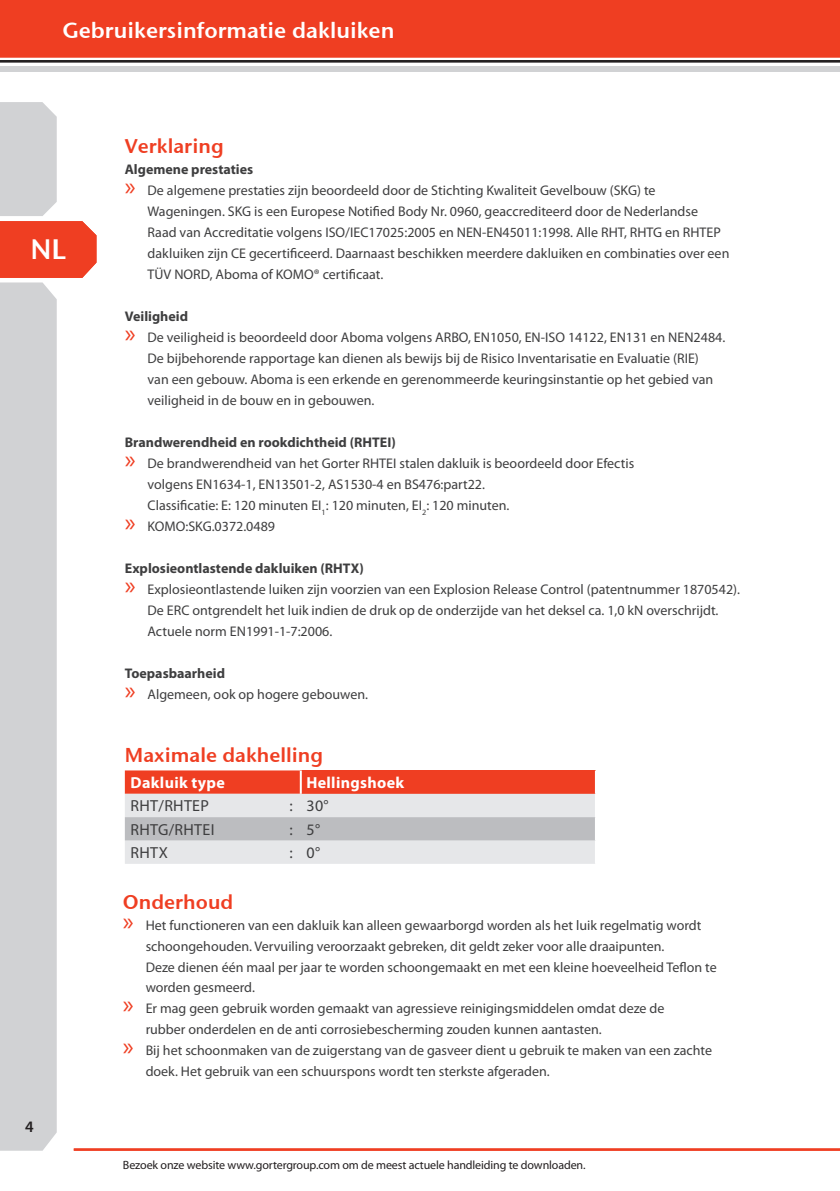
<style>
.page{position:relative;width:840px;height:1191px;background:#fff}
.page>*{position:absolute;margin:0;border:0;box-sizing:border-box;transform-origin:0 0}
.t1{font:28px "Stone Sans Sem ITCTT Semi";color:#fff}
.t2{font:22px "Stone Sans Sem ITCTT Semi";color:#fff}
.t3{font:20px "Stone Sans Sem ITCTT Semi";color:#ef3e22}
.t4{font:16px "Myriad Pro";letter-spacing:.02em;color:#3e3e3f}
.t5{font:700 16px "Myriad Pro";letter-spacing:.02em;color:#fff}
.t6{font:600 16px "Myriad Pro";color:#231f20}
.t7{font:14px/21px "Myriad Pro";color:#3e3e3f}
.t8{font:700 14px "Myriad Pro";color:#3e3e3f}
.t9{font:12px "Myriad Pro";letter-spacing:-.01em;color:#231f20}
.s1{font-size:26px;color:#ef3e22}
.s2{font-weight:700}
</style>
<div class="page">
<div style="left:0;top:66px;width:839px;height:5px;background:#d1d2d4"></div>
<div style="left:0;top:282px;width:57px;height:868px;background:#d1d2d4"></div>
<hr style="left:0;top:60px;width:839px;height:2px;background:#231f20">
<hr style="left:74px;top:1148px;width:765px;height:2px;background:#ef3e22">
<div style="left:0;top:0;width:839px;height:57px;background:#ef3e22"></div>
<svg style="left:125px;top:770px;width:469px;height:94px;background:#ddb2ad"></svg>
<hr style="left:299px;top:770px;width:2px;height:24px;background:#fff">
<svg style="left:0;top:102px;width:96px;height:176px"></svg>
<h2 class="t2" style="left:62px;top:12px;width:333px">Gebruikersinformatie dakluiken</h2>
<h1 class="t1" style="left:32px;top:226px;width:34px">YY</h1>
<h1 class="t1" style="left:30px;top:226px;width:37px">NL</h1>
<p class="t6" style="left:25px;top:1116px;width:10px">4</p>
<h3 class="t3" style="left:125px;top:129px;width:100px">Verklaring</h3>
<p class="t8" style="left:125px;top:160px;width:130px">Algemene prestaties</p>
<p class="t7" style="left:125px;top:180px;width:532px"><span class="s1">x</span> De algemene prestaties zijn beoordeeld door de Stichting Kwaliteit Gevelbouw (SKG) te</p>
<p class="t7" style="left:147px;top:201px;width:551px">Wageningen. SKG is een Europese Notified Body Nr. 0960, geaccrediteerd door de Nederlandse</p>
<p class="t7" style="left:147px;top:222px;width:574px">Raad van Accreditatie volgens ISO/IEC17025:2005 en NEN-EN45011:1998. Alle RHT, RHTG en RHTEP</p>
<p class="t7" style="left:147px;top:243px;width:583px">dakluiken zijn CE gecertificeerd. Daarnaast beschikken meerdere dakluiken en combinaties over een</p>
<p class="t7" style="left:147px;top:263px;width:237px">TÜV NORD, Aboma of KOMO® certificaat.</p>
<p class="t8" style="left:125px;top:307px;width:65px">Veiligheid</p>
<p class="t7" style="left:125px;top:326px;width:601px"><span class="s1">x</span> De veiligheid is beoordeeld door Aboma volgens ARBO, EN1050, EN-ISO 14122, EN131 en NEN2484.</p>
<p class="t7" style="left:147px;top:347px;width:552px">De bijbehorende rapportage kan dienen als bewijs bij de Risico Inventarisatie en Evaluatie (RIE)</p>
<p class="t7" style="left:147px;top:368px;width:567px">van een gebouw. Aboma is een erkende en gerenommeerde keuringsinstantie op het gebied van</p>
<p class="t7" style="left:147px;top:389px;width:228px">veiligheid in de bouw en in gebouwen.</p>
<p class="t8" style="left:125px;top:433px;width:272px">Brandwerendheid en rookdichtheid (RHTEI)</p>
<p class="t7" style="left:125px;top:452px;width:510px"><span class="s1">x</span> De brandwerendheid van het Gorter RHTEI stalen dakluik is beoordeeld door Efectis</p>
<p class="t7" style="left:147px;top:473px;width:339px">volgens EN1634-1, EN13501-2, AS1530-4 en BS476:part22.</p>
<p class="t7" style="left:147px;top:494px;width:363px">Classificatie: E: 120 minuten EI<sub>1</sub>: 120 minuten, EI<sub>2</sub>: 120 minuten.</p>
<p class="t7" style="left:125px;top:515px;width:152px"><span class="s1">x</span> KOMO:SKG.0372.0489</p>
<p class="t8" style="left:125px;top:559px;width:240px">Explosieontlastende dakluiken (RHTX)</p>
<p class="t7" style="left:125px;top:578px;width:616px"><span class="s1">x</span> Explosieontlastende luiken zijn voorzien van een Explosion Release Control (patentnummer 1870542).</p>
<p class="t7" style="left:147px;top:599px;width:572px">De ERC ontgrendelt het luik indien de druk op de onderzijde van het deksel ca. 1,0 kN overschrijdt.</p>
<p class="t7" style="left:147px;top:620px;width:186px">Actuele norm EN1991-1-7:2006.</p>
<p class="t7" style="left:125px;top:662px;width:244px"><span class="s2">Toepasbaarheid<br></span><span class="s1">x</span> Algemeen, ook op hogere gebouwen.</p>
<h3 class="t3" style="left:125px;top:738px;width:200px">Maximale dakhelling</h3>
<p class="t5" style="left:130px;top:772px;width:96px">Dakluik type</p>
<p class="t5" style="left:306px;top:772px;width:99px">Hellingshoek</p>
<p class="t4" style="left:130px;top:796px;width:80px">RHT/RHTEP</p>
<p class="t4" style="left:289px;top:796px;width:41px">: 30°</p>
<p class="t4" style="left:130px;top:819px;width:85px">RHTG/RHTEI</p>
<p class="t4" style="left:289px;top:819px;width:32px">: 5°</p>
<p class="t4" style="left:130px;top:843px;width:39px">RHTX</p>
<p class="t4" style="left:289px;top:843px;width:32px">: 0°</p>
<h3 class="t3" style="left:123px;top:884px;width:112px">Onderhoud</h3>
<p class="t7" style="left:123px;top:914px;width:579px"><span class="s1">x</span> Het functioneren van een dakluik kan alleen gewaarborgd worden als het luik regelmatig wordt</p>
<p class="t7" style="left:146px;top:935px;width:520px">schoongehouden. Vervuiling veroorzaakt gebreken, dit geldt zeker voor alle draaipunten.</p>
<p class="t7" style="left:146px;top:956px;width:572px">Deze dienen één maal per jaar te worden schoongemaakt en met een kleine hoeveelheid Teflon te</p>
<p class="t7" style="left:146px;top:977px;width:111px">worden gesmeerd.</p>
<p class="t7" style="left:123px;top:998px;width:542px"><span class="s1">x</span> Er mag geen gebruik worden gemaakt van agressieve reinigingsmiddelen omdat deze de</p>
<p class="t7" style="left:146px;top:1019px;width:457px">rubber onderdelen en de anti corrosiebescherming zouden kunnen aantasten.</p>
<p class="t7" style="left:123px;top:1040px;width:590px"><span class="s1">x</span> Bij het schoonmaken van de zuigerstang van de gasveer dient u gebruik te maken van een zachte</p>
<p class="t7" style="left:146px;top:1061px;width:405px">doek. Het gebruik van een schuurspons wordt ten sterkste afgeraden.</p>
<p class="t9" style="left:123px;top:1158px;width:464px">Bezoek onze website www.gortergroup.com om de meest actuele handleiding te downloaden.</p>
</div>
